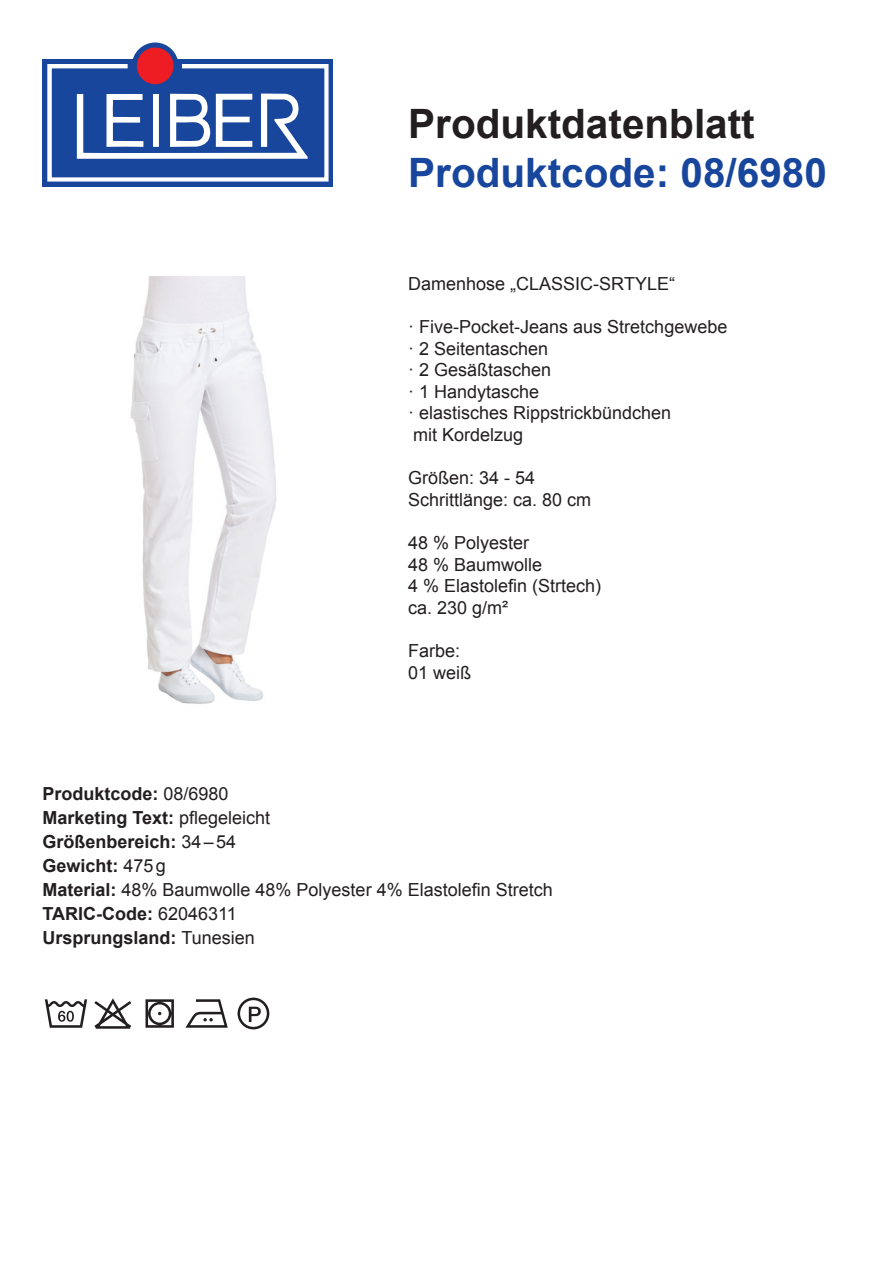
<style>
.page{position:relative;width:893px;height:1263px;background:#fff}
.page>*{position:absolute;margin:0;border:0;box-sizing:border-box;transform-origin:0 0}
.t1{font:700 40.5px "Arial";color:#18469d}
.t2{font:700 40.5px "Arial";color:#231f20}
.t3{font:18px/21.6px "Arial";color:#231f20}
.s1{font-weight:700}
</style>
<div class="page">
<div style="left:43px;top:59px;width:290px;height:127px;background:#18469d"></div>
<svg style="left:47px;top:64px;width:282px;height:118px"></svg>
<svg style="left:132px;top:43px;width:47px;height:46px"></svg>
<div style="left:138px;top:48px;width:35px;height:36px;background:#ee1d23;border-radius:50%"></div>
<div style="left:137px;top:48px;width:37px;height:36px;border:1px solid #ee1d23;border-radius:50%"></div>
<img style="left:130px;top:277px;width:147px;height:427px">
<svg style="left:45px;top:999px;width:42px;height:29px"></svg>
<svg style="left:94px;top:998px;width:37px;height:31px"></svg>
<svg style="left:146px;top:999px;width:28px;height:29px"></svg>
<svg style="left:185px;top:999px;width:43px;height:29px"></svg>
<svg style="left:238px;top:997px;width:31px;height:32px"></svg>
<h1 class="t2" style="left:408px;top:97px;width:348px">Produktdatenblatt</h1>
<h1 class="t1" style="left:408px;top:146px;width:420px">Produktcode: 08/6980</h1>
<p class="t3" style="left:408px;top:273px;width:268px">Damenhose „CLASSIC-SRTYLE“</p>
<p class="t3" style="left:408px;top:316px;width:321px">· Five-Pocket-Jeans aus Stretchgewebe · 2 Seitentaschen<br>· 2 Gesäßtaschen<br>· 1 Handytasche<br>· elastisches Rippstrickbündchen<br>mit Kordelzug</p>
<p class="t3" style="left:408px;top:467px;width:185px">Größen: 34 - 54<br>Schrittlänge: ca. 80 cm</p>
<p class="t3" style="left:408px;top:532px;width:195px">48 % Polyester<br>48 % Baumwolle<br>4 % Elastolefin (Strtech) ca. 230 g/m²</p>
<p class="t3" style="left:408px;top:640px;width:65px">Farbe:<br>01 weiß</p>
<p class="t3" style="left:43px;top:782px;width:512px;line-height:24px"><span class="s1">Produktcode:</span> 08/6980<br><span class="s1">Marketing Text:</span> pflegeleicht<br><span class="s1">Größenbereich:</span> 34–54<br><span class="s1">Gewicht:</span> 475g<br><span class="s1">Material:</span> 48% Baumwolle 48% Polyester 4% Elastolefin Stretch<br><span class="s1">TARIC-Code:</span> 62046311<br><span class="s1">Ursprungsland:</span> Tunesien</p>
</div>
